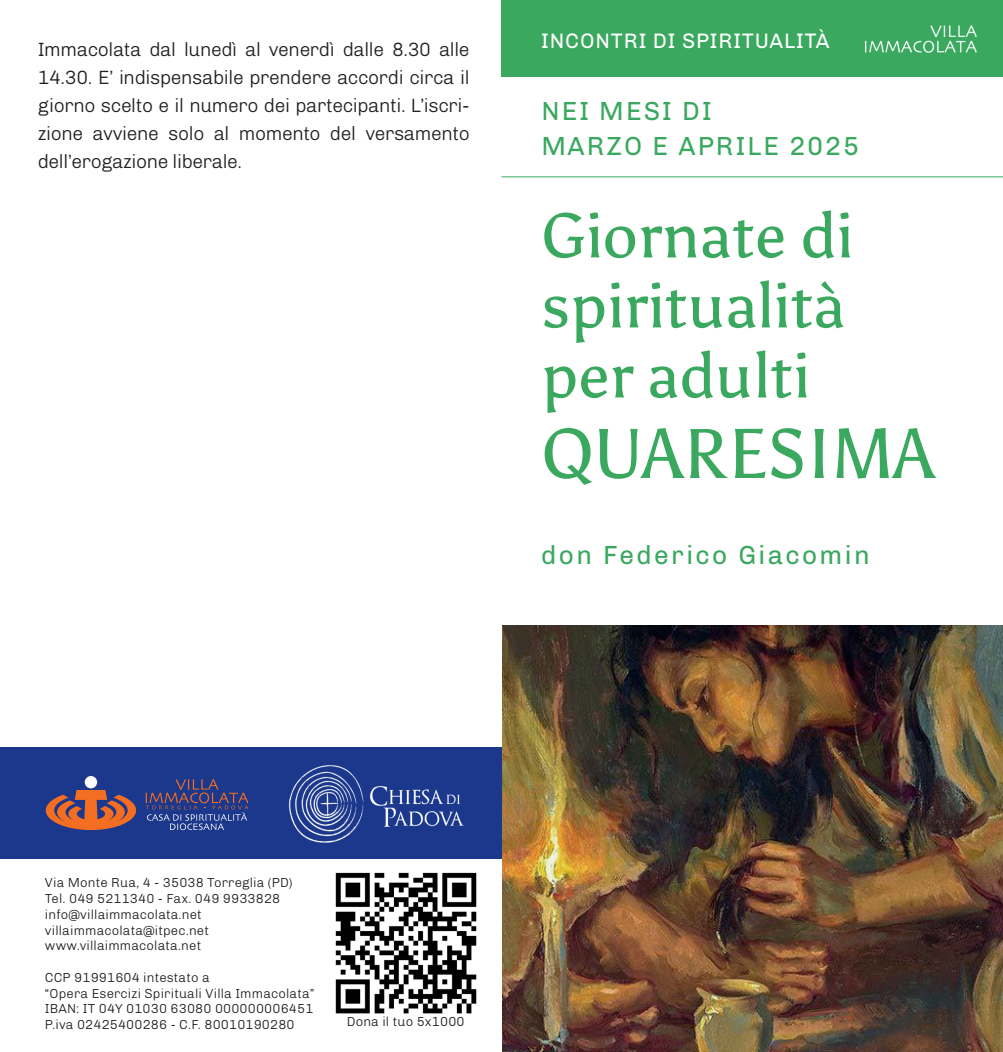
<style>
.page{position:relative;width:1003px;height:1052px;background:#fff}
.page>*{position:absolute;margin:0;border:0;box-sizing:border-box;transform-origin:0 0}
.t1{font:70px "Asul";color:#3aa85e}
.t2{font:63px/70px "Asul";color:#3aa85e}
.t3{font:26.25px "Chivo";letter-spacing:.08em;color:#3aa85e}
.t4{font:21px "Chivo";letter-spacing:.04em;color:#fff}
.t5{font:300 19.25px/28px "Chivo";letter-spacing:-.02em;color:#231f20;text-align:justify}
.t6{font:300 13.12px "Chivo";letter-spacing:.01em;color:#231f20}
</style>
<div class="page">
<div style="left:501px;top:0;width:501px;height:76px;background:#3aa85e"></div>
<div style="left:0;top:747px;width:501px;height:111px;background:#1b388c"></div>
<svg style="left:46px;top:790px;width:90px;height:40px"></svg>
<div style="left:85px;top:776px;width:12px;height:12px;background:#fff;border-radius:50%"></div>
<svg style="left:146px;top:779px;width:102px;height:51px"></svg>
<img style="left:271px;top:765px;width:221px;height:94px">
<img style="left:335px;top:872px;width:142px;height:142px">
<hr style="left:501px;top:176px;width:501px;height:1px;background:#3aa85e">
<img style="left:502px;top:625px;width:500px;height:427px">
<img style="left:864px;top:25px;width:113px;height:28px">
<p class="t5" style="left:38px;top:34px;width:433px">Immacolata dal lunedì al venerdì dalle 8.30 alle 14.30. E’ indispensabile prendere accordi circa il giorno scelto e il numero dei partecipanti. L’iscri&shy;zione avviene solo al momento del versamento dell’erogazione liberale.</p>
<p class="t4" style="left:541px;top:25px;width:290px">INCONTRI DI SPIRITUALITÀ</p>
<p class="t3" style="left:541px;top:91px;width:172px">NEI MESI DI</p>
<p class="t3" style="left:541px;top:126px;width:319px">MARZO E APRILE 2025</p>
<p class="t2" style="left:541px;top:201px;width:313px">Giornate di spiritualità</p>
<p class="t2" style="left:541px;top:341px;width:270px">per adulti</p>
<p class="t1" style="left:541px;top:411px;width:394px">QUARESIMA</p>
<p class="t3" style="left:541px;top:535px;width:330px">don Federico Giacomin</p>
<p class="t6" style="left:45px;top:873px;width:249px">Via Monte Rua, 4 - 35038 Torreglia (PD)</p>
<p class="t6" style="left:45px;top:888px;width:237px">Tel. 049 5211340 - Fax. 049 9933828</p>
<p class="t6" style="left:45px;top:904px;width:158px">info@villaimmacolata.net</p>
<p class="t6" style="left:45px;top:920px;width:165px">villaimmacolata@itpec.net</p>
<p class="t6" style="left:45px;top:936px;width:158px">www.villaimmacolata.net</p>
<p class="t6" style="left:45px;top:967px;width:166px">CCP 91991604 intestato a</p>
<p class="t6" style="left:45px;top:983px;width:271px">“Opera Esercizi Spirituali Villa Immacolata”</p>
<p class="t6" style="left:45px;top:999px;width:270px">IBAN: IT 04Y 01030 63080 000000006451</p>
<p class="t6" style="left:45px;top:1014px;width:251px">P.iva 02425400286 - C.F. 80010190280</p>
<p class="t6" style="left:346px;top:1012px;width:119px">Dona il tuo 5x1000</p>
</div>
